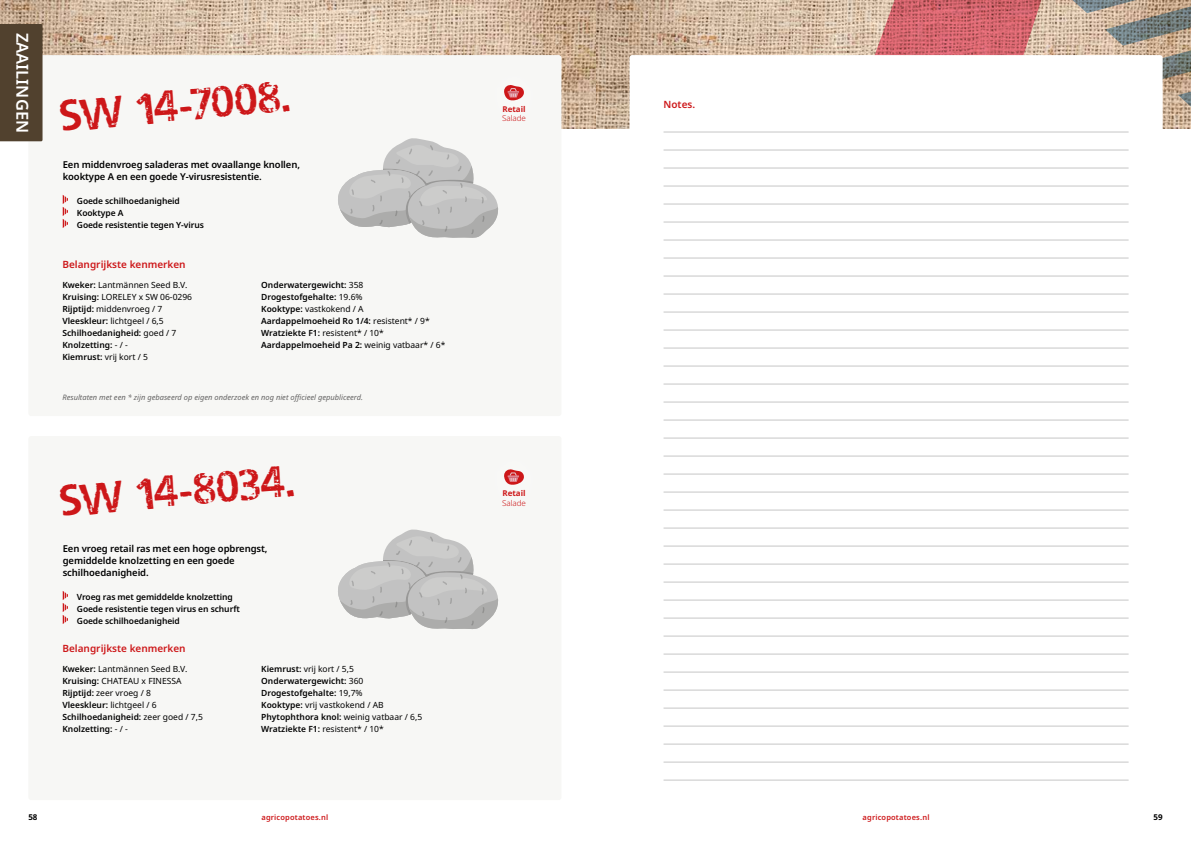
<style>
.page{position:relative;width:1191px;height:842px;background:#fff}
.page>*{position:absolute;margin:0;border:0;box-sizing:border-box;transform-origin:0 0}
.t1{font:44px "Agrico Tuberosum";color:#cd1719}
.t2{font:600 16.5px "Noto Sans";color:#fff}
.t3{font:600 10px "Noto Sans";color:#cd1719}
.t4{font:600 9.5px/12px "Noto Sans";letter-spacing:-.01em;color:#000}
.t5{font:600 8.5px/12px "Noto Sans";letter-spacing:-.01em;color:#000}
.t6{font:8.5px/12px "Noto Sans";color:#000}
.t7{font:700 8px "Noto Sans";color:#cd1719}
.t8{font:300 8px "Noto Sans";color:#cd1719}
.t9{font:700 8px "Noto Sans";color:#000}
.t10{font:italic 7.5px "Noto Sans";color:#646363}
.t11{font:600 7.5px "Noto Sans";letter-spacing:.02em;color:#cd1719}
.s1{font-weight:600}
.s2{font-weight:400}
</style>
<div class="page">
<div style="left:28px;top:436px;width:533px;height:364px;background:#f7f7f5;border-radius:3px"></div>
<img style="left:0;top:0;width:1191px;height:128px">
<svg style="left:1077px;top:0;width:114px;height:80px;background:#a99c8d"></svg>
<svg style="left:1162px;top:89px;width:29px;height:39px"></svg>
<svg style="left:759px;top:0;width:318px;height:55px;background:#d2938b"></svg>
<div style="left:28px;top:55px;width:533px;height:361px;background:#f7f7f5;border-radius:3px"></div>
<div style="left:629px;top:55px;width:533px;height:361px;background:#fff;border-radius:3px"></div>
<svg style="left:504px;top:85px;width:20px;height:16px"></svg>
<svg style="left:63px;top:195px;width:5px;height:33px"></svg>
<svg style="left:504px;top:469px;width:20px;height:16px"></svg>
<svg style="left:63px;top:591px;width:5px;height:33px"></svg>
<hr style="left:663px;top:132px;width:465px;height:1px;background:#c6c6c6">
<hr style="left:663px;top:150px;width:465px;height:1px;background:#c6c6c6">
<hr style="left:663px;top:168px;width:465px;height:1px;background:#c6c6c6">
<hr style="left:663px;top:186px;width:465px;height:1px;background:#c6c6c6">
<hr style="left:663px;top:204px;width:465px;height:1px;background:#c6c6c6">
<hr style="left:663px;top:222px;width:465px;height:1px;background:#c6c6c6">
<hr style="left:663px;top:240px;width:465px;height:1px;background:#c6c6c6">
<hr style="left:663px;top:258px;width:465px;height:1px;background:#c6c6c6">
<hr style="left:663px;top:276px;width:465px;height:1px;background:#c6c6c6">
<hr style="left:663px;top:294px;width:465px;height:1px;background:#c6c6c6">
<hr style="left:663px;top:312px;width:465px;height:1px;background:#c6c6c6">
<hr style="left:663px;top:330px;width:465px;height:1px;background:#c6c6c6">
<hr style="left:663px;top:348px;width:465px;height:1px;background:#c6c6c6">
<hr style="left:663px;top:366px;width:465px;height:1px;background:#c6c6c6">
<hr style="left:663px;top:384px;width:465px;height:1px;background:#c6c6c6">
<hr style="left:663px;top:402px;width:465px;height:1px;background:#c6c6c6">
<hr style="left:663px;top:420px;width:465px;height:1px;background:#c6c6c6">
<hr style="left:663px;top:438px;width:465px;height:1px;background:#c6c6c6">
<hr style="left:663px;top:456px;width:465px;height:1px;background:#c6c6c6">
<hr style="left:663px;top:474px;width:465px;height:1px;background:#c6c6c6">
<hr style="left:663px;top:492px;width:465px;height:1px;background:#c6c6c6">
<hr style="left:663px;top:510px;width:465px;height:1px;background:#c6c6c6">
<hr style="left:663px;top:528px;width:465px;height:1px;background:#c6c6c6">
<hr style="left:663px;top:546px;width:465px;height:1px;background:#c6c6c6">
<hr style="left:663px;top:564px;width:465px;height:1px;background:#c6c6c6">
<hr style="left:663px;top:582px;width:465px;height:1px;background:#c6c6c6">
<hr style="left:663px;top:600px;width:465px;height:1px;background:#c6c6c6">
<hr style="left:663px;top:618px;width:465px;height:1px;background:#c6c6c6">
<hr style="left:663px;top:636px;width:465px;height:1px;background:#c6c6c6">
<hr style="left:663px;top:654px;width:465px;height:1px;background:#c6c6c6">
<hr style="left:663px;top:672px;width:465px;height:1px;background:#c6c6c6">
<hr style="left:663px;top:690px;width:465px;height:1px;background:#c6c6c6">
<hr style="left:663px;top:708px;width:465px;height:1px;background:#c6c6c6">
<hr style="left:663px;top:726px;width:465px;height:1px;background:#c6c6c6">
<hr style="left:663px;top:744px;width:465px;height:1px;background:#c6c6c6">
<hr style="left:663px;top:762px;width:465px;height:1px;background:#c6c6c6">
<hr style="left:663px;top:780px;width:465px;height:1px;background:#c6c6c6">
<svg style="left:338px;top:138px;width:160px;height:100px"></svg>
<svg style="left:338px;top:529px;width:161px;height:100px"></svg>
<div style="left:0;top:24px;width:43px;height:117px;background:#51412e"></div>
<h2 class="t2" style="left:32px;top:33px;width:102px;rotate:90deg">ZAAILINGEN</h2>
<h1 class="t1" style="left:58px;top:89px;width:232px;rotate:-5deg">SW 14-7008.</h1>
<p class="t4" style="left:63px;top:159px;width:239px">Een middenvroeg saladeras met ovaallange knollen, kooktype A en een goede Y-virusresistentie.</p>
<p class="t5" style="left:77px;top:195px;width:129px">Goede schilhoedanigheid<br>Kooktype A<br>Goede resistentie tegen Y-virus</p>
<p class="t3" style="left:62px;top:259px;width:125px">Belangrijkste kenmerken</p>
<p class="t6" style="left:62px;top:279px;width:131px"><span class="s1">Kweker:</span> Lantmännen Seed B.V.<br><span class="s1">Kruising:</span> LORELEY x SW 06-0296<br><span class="s1">Rijptijd:</span> middenvroeg / 7<br><span class="s1">Vleeskleur:</span> lichtgeel / 6,5<br><span class="s1">Schilhoedanigheid:</span> goed / 7<br><span class="s1">Knolzetting:</span> - / -<br><span class="s1">Kiemrust:</span> vrij kort / 5</p>
<p class="t5" style="left:261px;top:279px;width:186px">Onderwatergewicht: <span class="s2">358<br></span>Drogestofgehalte: <span class="s2">19.6%<br></span>Kooktype: <span class="s2">vastkokend / A<br></span>Aardappelmoeheid Ro 1/4: <span class="s2">resistent* / 9*<br></span>Wratziekte F1: <span class="s2">resistent* / 10*<br></span>Aardappelmoeheid Pa 2: <span class="s2">weinig vatbaar* / 6*</span></p>
<p class="t10" style="left:62px;top:392px;width:302px">Resultaten met een * zijn gebaseerd op eigen onderzoek en nog niet officieel gepubliceerd.</p>
<h1 class="t1" style="left:58px;top:474px;width:236px;rotate:-5deg">SW 14-8034.</h1>
<p class="t4" style="left:63px;top:543px;width:206px">Een vroeg retail ras met een hoge opbrengst, gemiddelde knolzetting en een goede schilhoedanigheid.</p>
<p class="t5" style="left:77px;top:591px;width:164px">Vroeg ras met gemiddelde knolzetting<br>Goede resistentie tegen virus en schurft<br>Goede schilhoedanigheid</p>
<p class="t3" style="left:62px;top:643px;width:125px">Belangrijkste kenmerken</p>
<p class="t6" style="left:62px;top:663px;width:142px"><span class="s1">Kweker:</span> Lantmännen Seed B.V.<br><span class="s1">Kruising:</span> CHATEAU x FINESSA<br><span class="s1">Rijptijd:</span> zeer vroeg / 8<br><span class="s1">Vleeskleur:</span> lichtgeel / 6<br><span class="s1">Schilhoedanigheid:</span> zeer goed / 7,5<br><span class="s1">Knolzetting:</span> - / -</p>
<p class="t5" style="left:261px;top:663px;width:162px">Kiemrust: <span class="s2">vrij kort / 5,5<br></span>Onderwatergewicht: <span class="s2">360<br></span>Drogestofgehalte: <span class="s2">19,7%<br></span>Kooktype: <span class="s2">vrij vastkokend / AB<br></span>Phytophthora knol: <span class="s2">weinig vatbaar / 6,5<br></span>Wratziekte F1: <span class="s2">resistent* / 10*</span></p>
<p class="t7" style="left:502px;top:104px;width:25px">Retail</p>
<p class="t8" style="left:502px;top:114px;width:26px">Salade</p>
<p class="t7" style="left:502px;top:489px;width:25px">Retail</p>
<p class="t8" style="left:502px;top:498px;width:26px">Salade</p>
<p class="t3" style="left:663px;top:99px;width:33px">Notes.</p>
<p class="t9" style="left:28px;top:813px;width:11px">58</p>
<p class="t11" style="left:261px;top:813px;width:68px">agricopotatoes.nl</p>
<p class="t11" style="left:862px;top:813px;width:68px">agricopotatoes.nl</p>
<p class="t9" style="left:1153px;top:813px;width:11px">59</p>
</div>
